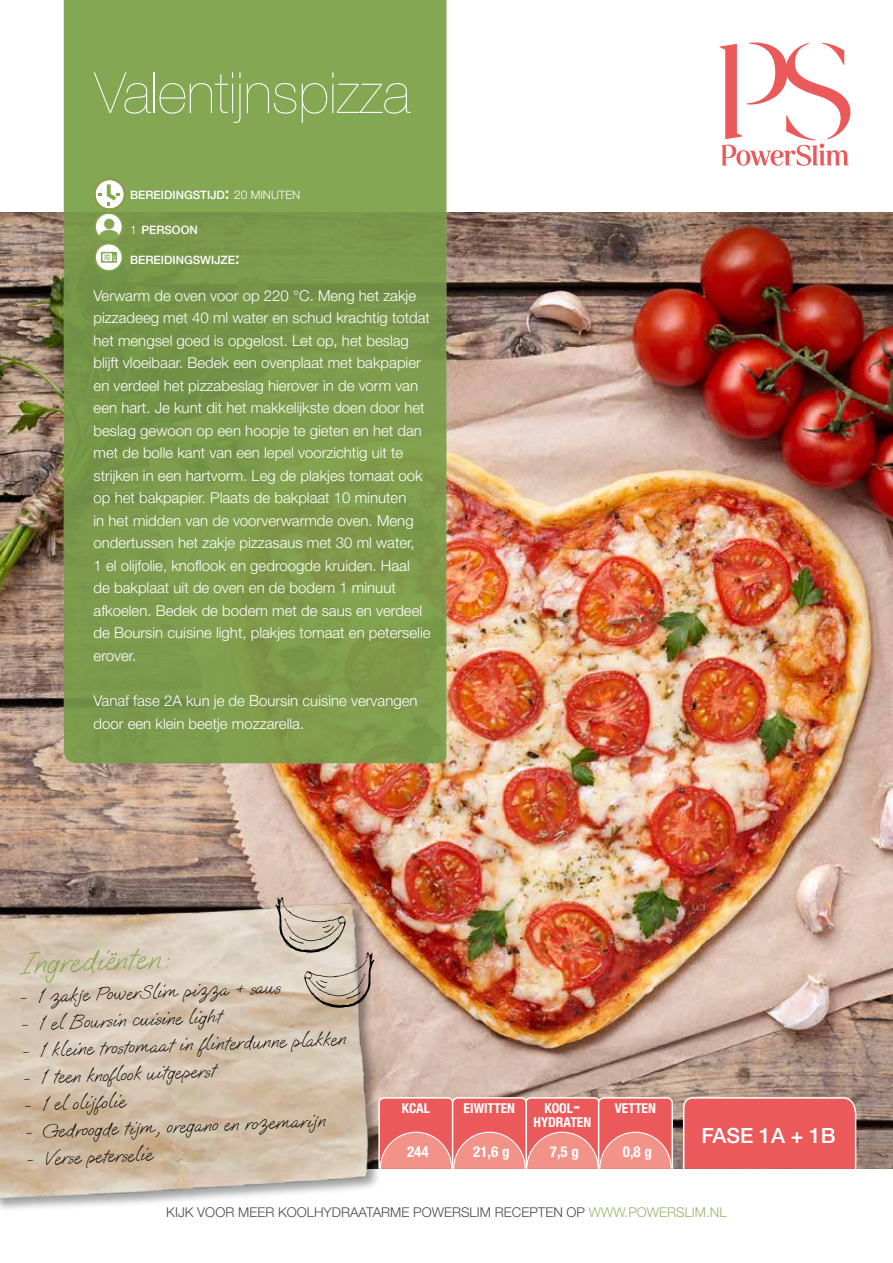
<style>
.page{position:relative;width:893px;height:1263px;background:#fff}
.page>*{position:absolute;margin:0;border:0;box-sizing:border-box;transform-origin:0 0}
.t1{font:200 57px "Helvetica Neue LT Std";color:#fff}
.t2{font:31.5px "Oooh Baby ROB";color:#84a754}
.t3{font:500 21px "Helvetica Neue LT Std";color:#fff}
.t4{font:19.5px "Oooh Baby ROB";color:#000}
.t5{font:300 15px/22.5px "Helvetica Neue LT Std";color:#fff}
.t6{font:700 condensed 15px "Helvetica Neue LT Std";color:#fff}
.t7{font:700 condensed 13.65px/13.5px "Helvetica Neue LT Std";color:#fff;text-align:center}
.t8{font:300 13.5px "Helvetica Neue LT Std";color:#4a4a49}
.t9{font:500 11.55px "Helvetica Neue LT Std";color:#fff}
.s1{font-size:16.5px}
.s2{font-weight:300;font-size:12px}
.s3{font-weight:300}
.s4{font-size:19.5px}
.s5{color:#99b36d}
</style>
<div class="page">
<img style="left:0;top:213px;width:893px;height:956px">
<img style="left:0;top:813px;width:390px;height:397px">
<svg style="left:64px;top:0;width:382px;height:763px;fill:#7f9d4e"></svg>
<svg style="left:378px;top:1096px;width:296px;height:74px"></svg>
<svg style="left:95px;top:179px;width:30px;height:30px"></svg>
<div style="left:94px;top:179px;width:31px;height:31px;border:2px solid #84a754;border-radius:50%"></div>
<svg style="left:107px;top:184px;width:13px;height:22px"></svg>
<svg style="left:95px;top:213px;width:27px;height:27px"></svg>
<div style="left:94px;top:212px;width:29px;height:29px;border:2px solid #84a754;border-radius:50%"></div>
<svg style="left:99px;top:230px;width:20px;height:10px"></svg>
<div style="left:104px;top:219px;width:10px;height:10px;background:#84a754;border-radius:50%"></div>
<svg style="left:95px;top:244px;width:27px;height:27px"></svg>
<div style="left:94px;top:243px;width:29px;height:29px;border:2px solid #84a754;border-radius:50%"></div>
<svg style="left:682px;top:1096px;width:175px;height:73px"></svg>
<svg style="left:720px;top:43px;width:130px;height:123px"></svg>
<svg style="left:275px;top:897px;width:100px;height:111px"></svg>
<svg style="left:101px;top:252px;width:16px;height:11px"></svg>
<h1 class="t1" style="left:95px;top:60px;width:317px">Valentijnspizza</h1>
<p class="t9" style="left:130px;top:188px;width:172px">BEREIDINGSTIJD<span class="s1">:</span> <span class="s2">20</span> <span class="s3">MINUTEN</span></p>
<p class="t9" style="left:130px;top:223px;width:69px"><span class="s2">1</span> PERSOON</p>
<p class="t9" style="left:130px;top:253px;width:111px">BEREIDINGSWIJZE<span class="s1">:</span></p>
<p class="t5" style="left:94px;top:284px;width:339px">Verwarm de oven voor op 220 °C. Meng het zakje pizzadeeg met 40 ml water en schud krachtig totdat het mengsel goed is opgelost. Let op, het beslag blijft vloeibaar. Bedek een ovenplaat met bakpapier en verdeel het pizzabeslag hierover in de vorm van een hart. Je kunt dit het makkelijkste doen door het beslag gewoon op een hoopje te gieten en het dan met de bolle kant van een lepel voorzichtig uit te strijken in een hartvorm. Leg de plakjes tomaat ook op het bakpapier. Plaats de bakplaat 10 minuten<br>in het midden van de voorverwarmde oven. Meng ondertussen het zakje pizzasaus met 30 ml water,<br>1 el olijfolie, knoflook en gedroogde kruiden. Haal<br>de bakplaat uit de oven en de bodem 1 minuut afkoelen. Bedek de bodem met de saus en verdeel de Boursin cuisine light, plakjes tomaat en peterselie erover.</p>
<p class="t5" style="left:94px;top:689px;width:325px">Vanaf fase 2A kun je de Boursin cuisine vervangen door een klein beetje mozzarella.</p>
<h2 class="t2" style="left:18px;top:946px;width:151px;rotate:-2deg">Ingrediënten:</h2>
<h3 class="t4" style="left:20px;top:986px;width:262px;rotate:-2deg">- 1 zakje PowerSlim pizza + saus</h3>
<h3 class="t4" style="left:21px;top:1013px;width:202px;rotate:-2deg">- 1 el Boursin cuisine light</h3>
<h3 class="t4" style="left:22px;top:1040px;width:326px;rotate:-2deg">- 1 kleine trostomaat in flinterdunne plakken</h3>
<h3 class="t4" style="left:23px;top:1067px;width:194px;rotate:-2deg">- 1 teen knoflook uitgeperst</h3>
<h3 class="t4" style="left:24px;top:1094px;width:103px;rotate:-2deg">- 1 el olijfolie</h3>
<h3 class="t4" style="left:25px;top:1121px;width:302px;rotate:-2deg">- Gedroogde tijm, oregano en rozemarijn</h3>
<h3 class="t4" style="left:26px;top:1148px;width:128px;rotate:-2deg">- Verse peterselie</h3>
<p class="t7" style="left:402px;top:1101px;width:30px">KCAL</p>
<p class="t6" style="left:407px;top:1142px;width:23px">244</p>
<p class="t7" style="left:464px;top:1101px;width:53px">EIWITTEN</p>
<p class="t6" style="left:473px;top:1142px;width:38px">21,6 g</p>
<p class="t7" style="left:533px;top:1101px;width:59px">KOOL<span class="s4">-<br></span>HYDRATEN</p>
<p class="t6" style="left:550px;top:1142px;width:31px">7,5 g</p>
<p class="t7" style="left:615px;top:1101px;width:43px">VETTEN</p>
<p class="t6" style="left:623px;top:1142px;width:31px">0,8 g</p>
<h3 class="t3" style="left:701px;top:1123px;width:136px">FASE 1A + 1B</h3>
<p class="t8" style="left:166px;top:1204px;width:562px">KIJK VOOR MEER KOOLHYDRAATARME POWERSLIM RECEPTEN OP <span class="s5">WWW.POWERSLIM.NL</span></p>
</div>
